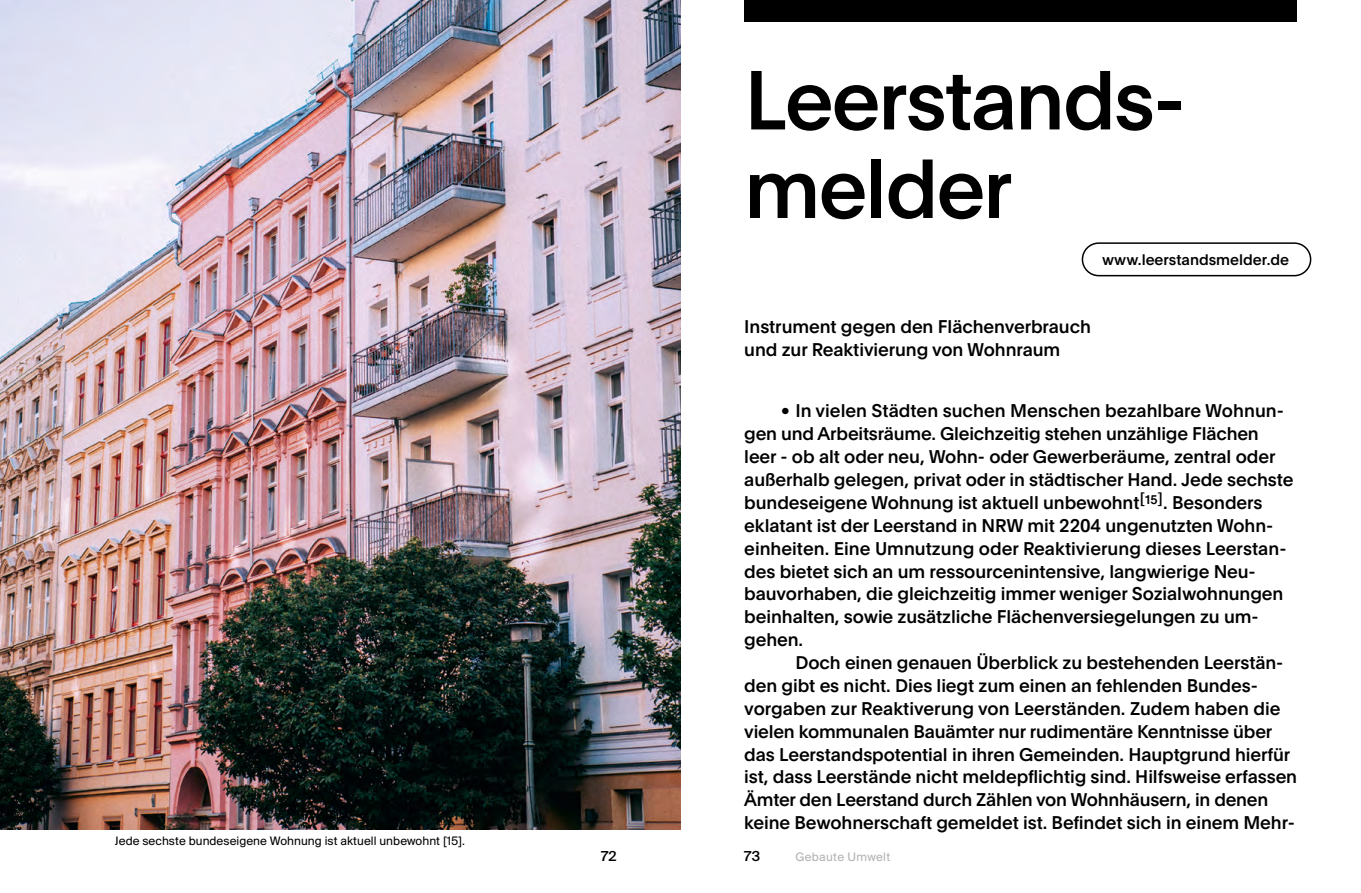
<style>
.page{position:relative;width:1361px;height:893px;background:#fff}
.page>*{position:absolute;margin:0;border:0;box-sizing:border-box;transform-origin:0 0}
.t1{font:500 81.75px/88.5px "Plain";letter-spacing:-.02em;color:#000}
.t2{font:500 18px/23px "Plain";letter-spacing:-.005em;color:#000}
.t3{font:500 15px "Plain";color:#000}
.t4{font:500 15px "Suisse Sans";color:#000}
.t5{font:12.75px "Suisse Sans";letter-spacing:.005em;color:#000}
.t6{font:12.75px "Suisse Sans";letter-spacing:.025em;color:#b3b2b2}
.s1{font-size:16.5px}
</style>
<div class="page">
<div style="left:744px;top:0;width:553px;height:21px;background:#000"></div>
<div style="left:1081px;top:242px;width:230px;height:34px;border:2px solid #000;border-radius:16px"></div>
<img style="left:0;top:0;width:680px;height:829px">
<p class="t5" style="left:115px;top:833px;width:352px">Jede sechste bundeseigene Wohnung ist aktuell unbewohnt [15].</p>
<h1 class="t1" style="left:744px;top:52px;width:443px">Leerstands&shy;melder</h1>
<p class="t3" style="left:1102px;top:249px;width:188px">www.leerstandsmelder.de</p>
<p class="t2" style="left:744px;top:315px;width:348px">Instrument gegen den Flächenverbrauch und zur Reaktivierung von Wohnraum</p>
<p class="t2" style="left:744px;top:399px;width:551px;text-indent:37px">• In vielen Städten suchen Menschen bezahlbare Wohnun&shy;gen und Arbeitsräume. Gleichzeitig stehen unzählige Flächen leer - ob alt oder neu, Wohn- oder Gewerberäume, zentral oder außerhalb gelegen, privat oder in städtischer Hand. Jede sechste bundeseigene Wohnung ist aktuell unbewohnt<sup>[</sup><span class="s1">15</span><sup>]</sup>. Besonders eklatant ist der Leerstand in NRW mit 2204 ungenutzten Wohn&shy;einheiten. Eine Umnutzung oder Reaktivierung dieses Leerstan&shy;des bietet sich an um ressourcenintensive, langwierige Neu&shy;bauvorhaben, die gleichzeitig immer weniger Sozialwohnungen beinhalten, sowie zusätzliche Flächenversiegelungen zu um&shy;gehen.</p>
<p class="t2" style="left:744px;top:650px;width:554px;text-indent:51px">Doch einen genauen Überblick zu bestehenden Leerstän&shy;den gibt es nicht. Dies liegt zum einen an fehlenden Bundes&shy;vorgaben zur Reaktiverung von Leerständen. Zudem haben die vielen kommunalen Bauämter nur rudimentäre Kenntnisse über das Leerstandspotential in ihren Gemeinden. Hauptgrund hierfür ist, dass Leerstände nicht meldepflichtig sind. Hilfsweise erfassen Ämter den Leerstand durch Zählen von Wohnhäusern, in denen keine Bewohnerschaft gemeldet ist. Befindet sich in einem Mehr-</p>
<p class="t4" style="left:601px;top:847px;width:17px">72</p>
<p class="t4" style="left:744px;top:847px;width:17px">73</p>
<p class="t6" style="left:795px;top:849px;width:96px">Gebaute Umwelt</p>
</div>
